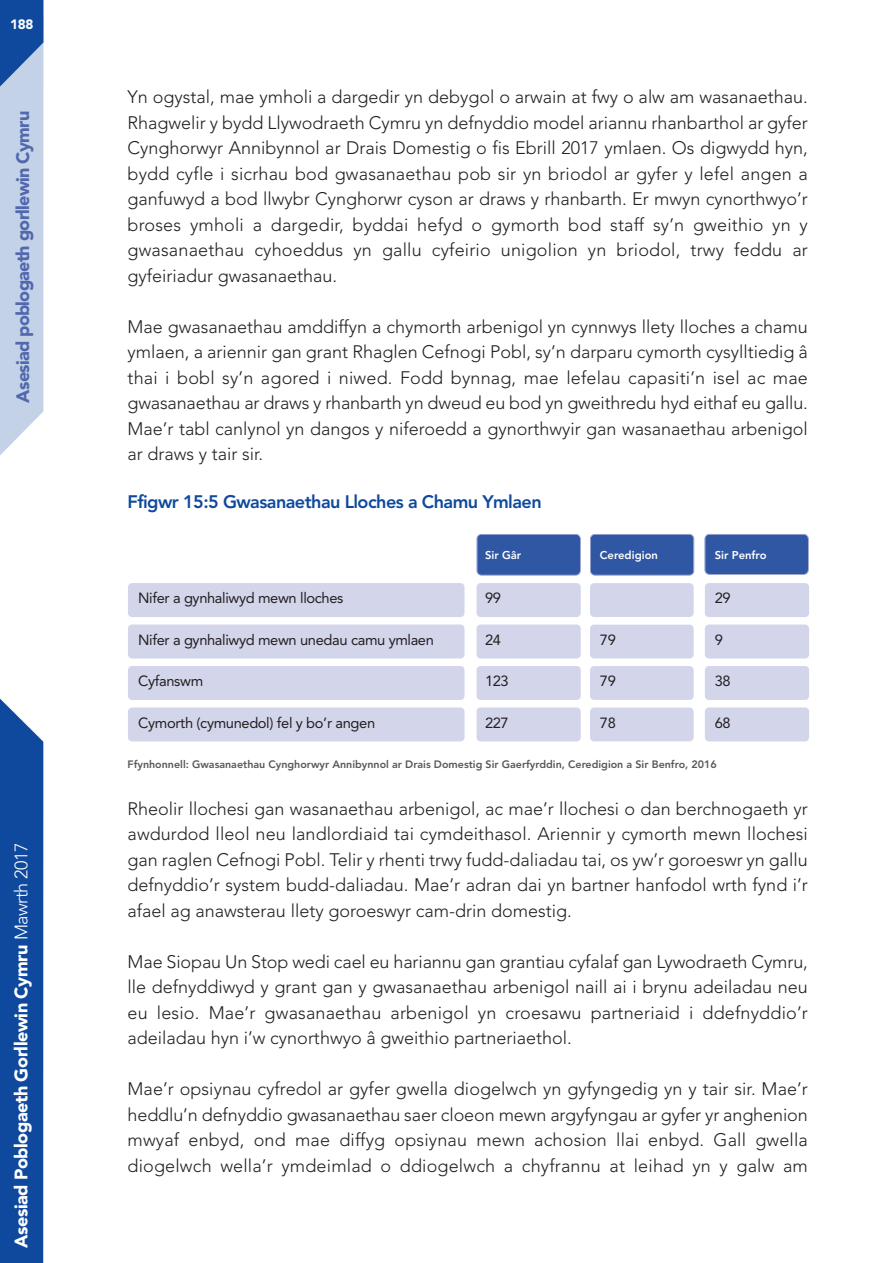
<style>
.page{position:relative;width:893px;height:1263px;background:#fff}
.page>*{position:absolute;margin:0;border:0;box-sizing:border-box;transform-origin:0 0}
.t1{font:300 18px/25.5px "Avenir";color:#231f20;text-align:justify}
.t2{font:900 18px "Avenir";letter-spacing:-.025em;color:#fff}
.t3{font:800 18px "Avenir";letter-spacing:-.03em;color:#0f499d}
.t4{font:900 18px "Avenir";letter-spacing:-.04em;color:#5168af}
.t5{font:14.7px "Avenir";letter-spacing:-.025em;color:#231f20}
.t6{font:900 13.5px "Avenir";color:#fff}
.t7{font:800 11.25px "Avenir";color:#fff}
.t8{font:800 10.65px "Avenir";color:#57585a}
.s1{font-weight:300}
</style>
<div class="page">
<div style="left:0;top:698px;width:43px;height:565px;background:#0f499d"></div>
<svg style="left:0;top:0;width:43px;height:455px;background:#acc0dc"></svg>
<div style="left:128px;top:583px;width:336px;height:34px;background:#d3d6eb;border-radius:4px"></div>
<div style="left:476px;top:583px;width:105px;height:34px;background:#d3d6eb;border-radius:4px"></div>
<div style="left:590px;top:583px;width:104px;height:34px;background:#d3d6eb;border-radius:4px"></div>
<div style="left:705px;top:583px;width:104px;height:34px;background:#d3d6eb;border-radius:4px"></div>
<div style="left:591px;top:535px;width:102px;height:40px;background:#2f57a4;border-radius:4px"></div>
<div style="left:590px;top:534px;width:104px;height:42px;border:1px solid #828cc4;border-radius:5px"></div>
<div style="left:477px;top:535px;width:103px;height:40px;background:#2f57a4;border-radius:4px"></div>
<div style="left:476px;top:534px;width:105px;height:42px;border:1px solid #828cc4;border-radius:5px"></div>
<div style="left:705px;top:535px;width:103px;height:39px;background:#2f57a4;border-radius:4px"></div>
<div style="left:704px;top:534px;width:105px;height:41px;border:1px solid #828cc4;border-radius:5px"></div>
<div style="left:128px;top:624px;width:336px;height:34px;background:#d3d6eb;border-radius:4px"></div>
<div style="left:476px;top:624px;width:105px;height:34px;background:#d3d6eb;border-radius:4px"></div>
<div style="left:590px;top:625px;width:104px;height:33px;background:#d3d6eb;border-radius:4px"></div>
<div style="left:705px;top:624px;width:104px;height:34px;background:#d3d6eb;border-radius:4px"></div>
<div style="left:128px;top:666px;width:336px;height:34px;background:#d3d6eb;border-radius:4px"></div>
<div style="left:476px;top:666px;width:105px;height:34px;background:#d3d6eb;border-radius:4px"></div>
<div style="left:590px;top:666px;width:104px;height:34px;background:#d3d6eb;border-radius:4px"></div>
<div style="left:705px;top:666px;width:104px;height:34px;background:#d3d6eb;border-radius:4px"></div>
<div style="left:128px;top:707px;width:336px;height:34px;background:#d3d6eb;border-radius:4px"></div>
<div style="left:476px;top:707px;width:105px;height:34px;background:#d3d6eb;border-radius:4px"></div>
<div style="left:590px;top:707px;width:104px;height:34px;background:#d3d6eb;border-radius:4px"></div>
<div style="left:705px;top:707px;width:104px;height:34px;background:#d3d6eb;border-radius:4px"></div>
<p class="t6" style="left:10px;top:13px;width:25px">188</p>
<p class="t4" style="left:8px;top:403px;width:293px;rotate:-90deg">Asesiad poblogaeth gorllewin Cymru</p>
<p class="t2" style="left:6px;top:1248px;width:407px;rotate:-90deg">Asesiad Poblogaeth Gorllewin Cymru <span class="s1">Mawrth 2017</span></p>
<p class="t1" style="left:128px;top:84px;width:682px">Yn ogystal, mae ymholi a dargedir yn debygol o arwain at fwy o alw am wasanaethau.<br>Rhagwelir y bydd Llywodraeth Cymru yn defnyddio model ariannu rhanbarthol ar gyfer Cynghorwyr Annibynnol ar Drais Domestig o fis Ebrill 2017 ymlaen. Os digwydd hyn, bydd cyfle i sicrhau bod gwasanaethau pob sir yn briodol ar gyfer y lefel angen a ganfuwyd a bod llwybr Cynghorwr cyson ar draws y rhanbarth. Er mwyn cynorthwyo’r broses ymholi a dargedir, byddai hefyd o gymorth bod staff sy’n gweithio yn y gwasanaethau cyhoeddus yn gallu cyfeirio unigolion yn briodol, trwy feddu ar gyfeiriadur gwasanaethau.</p>
<p class="t1" style="left:128px;top:314px;width:682px">Mae gwasanaethau amddiffyn a chymorth arbenigol yn cynnwys llety lloches a chamu ymlaen, a ariennir gan grant Rhaglen Cefnogi Pobl, sy’n darparu cymorth cysylltiedig â thai i bobl sy’n agored i niwed. Fodd bynnag, mae lefelau capasiti’n isel ac mae gwasanaethau ar draws y rhanbarth yn dweud eu bod yn gweithredu hyd eithaf eu gallu.<br>Mae’r tabl canlynol yn dangos y niferoedd a gynorthwyir gan wasanaethau arbenigol ar draws y tair sir.</p>
<p class="t3" style="left:128px;top:494px;width:416px">Ffigwr 15:5 Gwasanaethau Lloches a Chamu Ymlaen</p>
<p class="t7" style="left:485px;top:546px;width:38px">Sir Gâr</p>
<p class="t7" style="left:600px;top:546px;width:60px">Ceredigion</p>
<p class="t7" style="left:715px;top:546px;width:53px">Sir Penfro</p>
<p class="t5" style="left:138px;top:586px;width:207px">Nifer a gynhaliwyd mewn lloches</p>
<p class="t5" style="left:485px;top:586px;width:17px">99</p>
<p class="t5" style="left:715px;top:586px;width:17px">29</p>
<p class="t5" style="left:138px;top:628px;width:297px">Nifer a gynhaliwyd mewn unedau camu ymlaen</p>
<p class="t5" style="left:485px;top:628px;width:17px">24</p>
<p class="t5" style="left:600px;top:628px;width:17px">79</p>
<p class="t5" style="left:715px;top:628px;width:10px">9</p>
<p class="t5" style="left:138px;top:669px;width:66px">Cyfanswm</p>
<p class="t5" style="left:485px;top:669px;width:25px">123</p>
<p class="t5" style="left:600px;top:669px;width:17px">79</p>
<p class="t5" style="left:715px;top:669px;width:17px">38</p>
<p class="t5" style="left:138px;top:711px;width:238px">Cymorth (cymunedol) fel y bo’r angen</p>
<p class="t5" style="left:485px;top:711px;width:25px">227</p>
<p class="t5" style="left:600px;top:711px;width:17px">78</p>
<p class="t5" style="left:715px;top:711px;width:17px">68</p>
<p class="t8" style="left:128px;top:756px;width:591px">Ffynhonnell: Gwasanaethau Cynghorwyr Annibynnol ar Drais Domestig Sir Gaerfyrddin, Ceredigion a Sir Benfro, 2016</p>
<p class="t1" style="left:128px;top:795px;width:682px">Rheolir llochesi gan wasanaethau arbenigol, ac mae’r llochesi o dan berchnogaeth yr awdurdod lleol neu landlordiaid tai cymdeithasol. Ariennir y cymorth mewn llochesi gan raglen Cefnogi Pobl. Telir y rhenti trwy fudd-daliadau tai, os yw’r goroeswr yn gallu defnyddio’r system budd-daliadau. Mae’r adran dai yn bartner hanfodol wrth fynd i’r afael ag anawsterau llety goroeswyr cam-drin domestig.</p>
<p class="t1" style="left:128px;top:948px;width:682px">Mae Siopau Un Stop wedi cael eu hariannu gan grantiau cyfalaf gan Lywodraeth Cymru, lle defnyddiwyd y grant gan y gwasanaethau arbenigol naill ai i brynu adeiladau neu eu lesio. Mae’r gwasanaethau arbenigol yn croesawu partneriaid i ddefnyddio’r adeiladau hyn i’w cynorthwyo â gweithio partneriaethol.</p>
<p class="t1" style="left:127px;top:1076px;width:682px">Mae’r opsiynau cyfredol ar gyfer gwella diogelwch yn gyfyngedig yn y tair sir. Mae’r heddlu’n defnyddio gwasanaethau saer cloeon mewn argyfyngau ar gyfer yr anghenion mwyaf enbyd, ond mae diffyg opsiynau mewn achosion llai enbyd. Gall gwella diogelwch wella’r ymdeimlad o ddiogelwch a chyfrannu at leihad yn y galw am</p>
</div>
